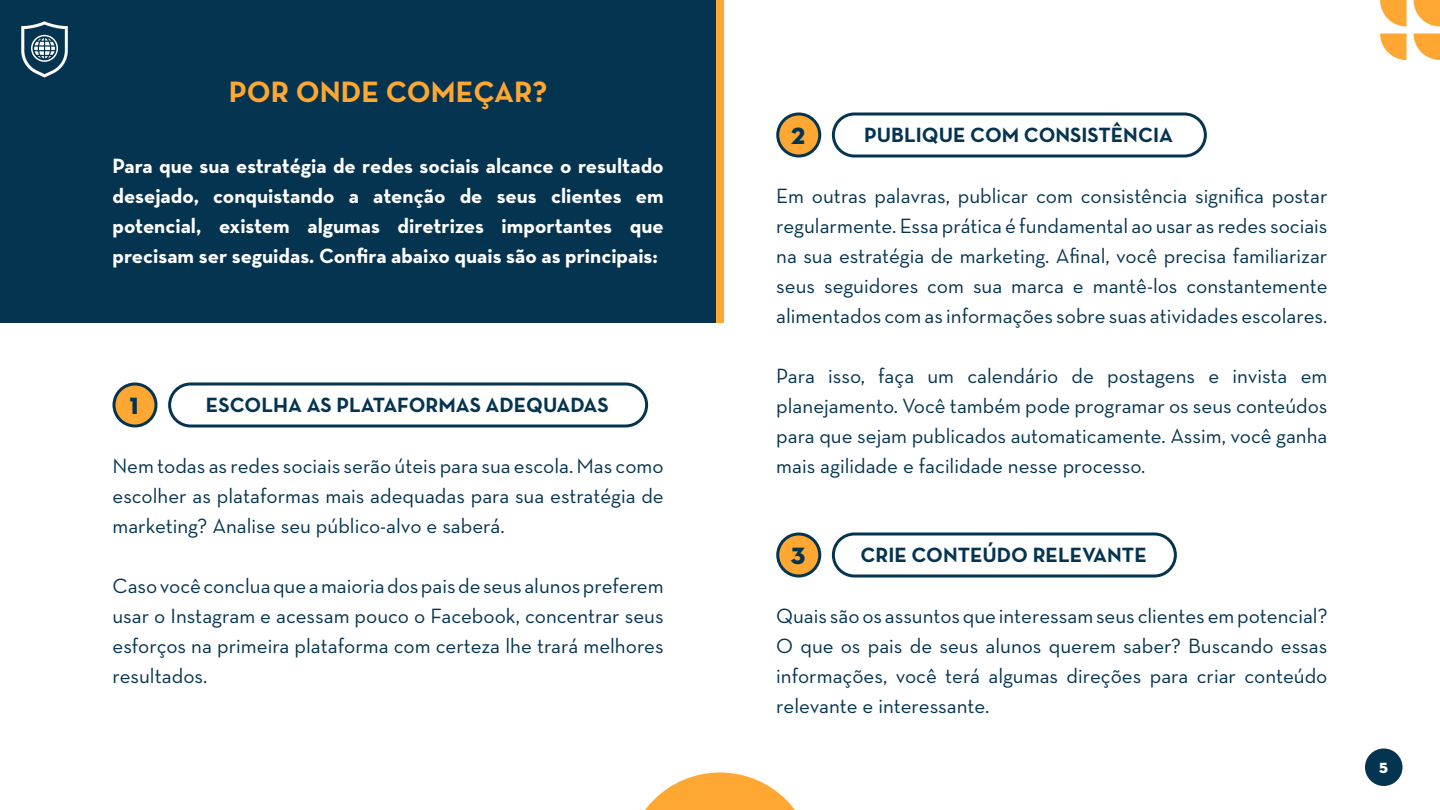
<style>
.page{position:relative;width:1440px;height:810px;background:#fff}
.page>*{position:absolute;margin:0;border:0;box-sizing:border-box;transform-origin:0 0}
.t1{font:700 30px "Neutra Text";color:#ffa733}
.t2{font:24px "Neutra Disp Titling";color:#053450}
.t3{font:21px/30px "Neutra Text";color:#053450;text-align:justify}
.t4{font:700 21px/30px "Neutra Text";color:#fff;text-align:justify}
.t5{font:700 21px "Neutra Text";color:#053450}
.t6{font:15px "Neutra Disp Titling";color:#fff}
</style>
<div class="page">
<div style="left:0;top:0;width:720px;height:322px;background:#053450"></div>
<svg style="left:21px;top:21px;width:47px;height:57px"></svg>
<div style="left:168px;top:382px;width:480px;height:46px;border:3px solid #053450;border-radius:21px"></div>
<div style="left:832px;top:112px;width:375px;height:46px;border:3px solid #053450;border-radius:21px"></div>
<div style="left:832px;top:532px;width:345px;height:46px;border:3px solid #053450;border-radius:21px"></div>
<div style="left:114px;top:384px;width:42px;height:42px;background:#ffa733;border-radius:50%"></div>
<div style="left:112px;top:382px;width:46px;height:46px;border:3px solid #053450;border-radius:50%"></div>
<div style="left:778px;top:114px;width:42px;height:42px;background:#ffa733;border-radius:50%"></div>
<div style="left:776px;top:112px;width:45px;height:46px;border:3px solid #053450;border-radius:50%"></div>
<div style="left:778px;top:534px;width:42px;height:42px;background:#ffa733;border-radius:50%"></div>
<div style="left:776px;top:532px;width:45px;height:46px;border:3px solid #053450;border-radius:50%"></div>
<svg style="left:645px;top:773px;width:150px;height:37px"></svg>
<div style="left:716px;top:0;width:8px;height:322px;background:#ffa733"></div>
<svg style="left:1414px;top:0;width:26px;height:27px"></svg>
<svg style="left:1414px;top:33px;width:26px;height:27px"></svg>
<svg style="left:1380px;top:0;width:27px;height:27px"></svg>
<svg style="left:1380px;top:33px;width:27px;height:27px"></svg>
<div style="left:1365px;top:749px;width:37px;height:37px;background:#053450;border-radius:50%"></div>
<h1 class="t1" style="left:229px;top:73px;width:320px">POR ONDE COMEÇAR?</h1>
<p class="t4" style="left:112px;top:150px;width:553px">Para que sua estratégia de redes sociais alcance o resultado desejado, conquistando a atenção de seus clientes em potencial, existem algumas diretrizes importantes que precisam ser seguidas. Confira abaixo quais são as principais:</p>
<p class="t2" style="left:130px;top:391px;width:10px">1</p>
<p class="t5" style="left:206px;top:392px;width:404px">ESCOLHA AS PLATAFORMAS ADEQUADAS</p>
<p class="t3" style="left:112px;top:450px;width:553px">Nem todas as redes sociais serão úteis para sua escola. Mas como escolher as plataformas mais adequadas para sua estratégia de marketing? Analise seu público-alvo e saberá.</p>
<p class="t3" style="left:112px;top:570px;width:553px">Caso você conclua que a maioria dos pais de seus alunos preferem usar o Instagram e acessam pouco o Facebook, concentrar seus esforços na primeira plataforma com certeza lhe trará melhores resultados.</p>
<p class="t2" style="left:791px;top:121px;width:15px">2</p>
<p class="t5" style="left:864px;top:122px;width:310px">PUBLIQUE COM CONSISTÊNCIA</p>
<p class="t3" style="left:776px;top:180px;width:553px">Em outras palavras, publicar com consistência significa postar regularmente. Essa prática é fundamental ao usar as redes sociais na sua estratégia de marketing. Afinal, você precisa familiarizar seus seguidores com sua marca e mantê-los constantemente alimentados com as informações sobre suas atividades escolares.</p>
<p class="t3" style="left:776px;top:360px;width:553px">Para isso, faça um calendário de postagens e invista em planejamento. Você também pode programar os seus conteúdos para que sejam publicados automaticamente. Assim, você ganha mais agilidade e facilidade nesse processo.</p>
<p class="t2" style="left:791px;top:541px;width:16px">3</p>
<p class="t5" style="left:860px;top:542px;width:288px">CRIE CONTEÚDO RELEVANTE</p>
<p class="t3" style="left:776px;top:600px;width:553px">Quais são os assuntos que interessam seus clientes em potencial?<br>O que os pais de seus alunos querem saber? Buscando essas informações, você terá algumas direções para criar conteúdo relevante e interessante.</p>
<p class="t6" style="left:1379px;top:758px;width:10px">5</p>
</div>
